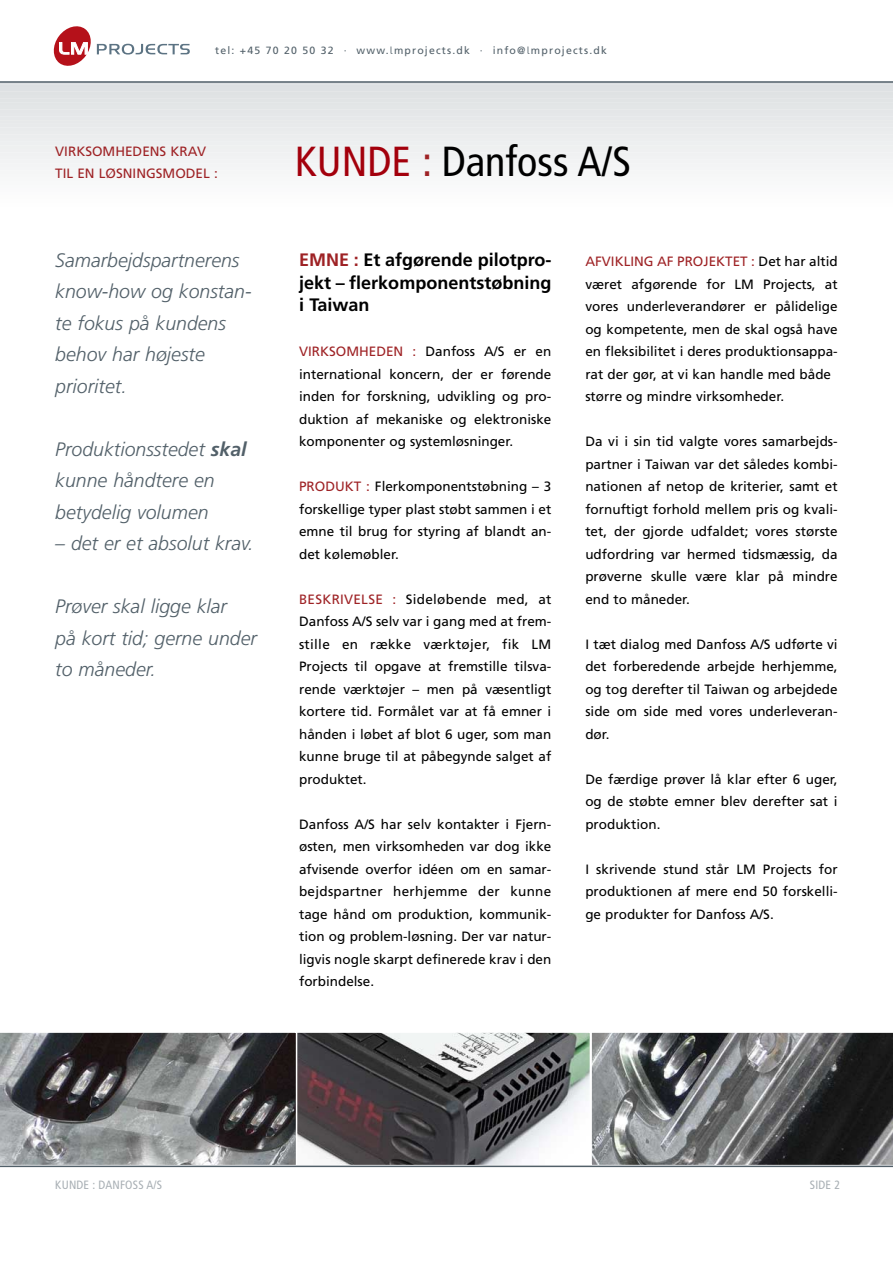
<style>
.page{position:relative;width:893px;height:1263px;background:#fff}
.page>*{position:absolute;margin:0;border:0;box-sizing:border-box;transform-origin:0 0}
.t1{font:condensed 42px "Frutiger";color:#000}
.t2{font:italic 300 19.5px/31.5px "Frutiger";color:#526069}
.t3{font:700 18px/22.5px "Frutiger";color:#000;text-align:justify}
.t4{font:13.5px/22.5px "Frutiger";color:#000;text-align:justify}
.t5{font:13.5px/22.5px "Frutiger";color:#9e2225}
.t6{font:condensed 12px "Frutiger";letter-spacing:.015em;color:#a8afb4}
.t7{font:10.5px "Frutiger";letter-spacing:.11em;color:#526069}
.s1{font-family:"DIN Regular Alternate"}
.s2{font-weight:700}
.s3{color:#a3000c}
.s4{color:#9e2225}
</style>
<div class="page">
<svg style="left:591px;top:1032px;width:301px;height:134px;background:#646667"></svg>
<img style="left:298px;top:1034px;width:290px;height:129px">
<div style="left:295px;top:1031px;width:296px;height:135px;border:2px solid #fff"></div>
<svg style="left:0;top:1031px;width:297px;height:135px;background:#6d6e70"></svg>
<div style="left:0;top:82px;width:892px;height:9px;background:#dde0e2"></div>
<div style="left:0;top:88px;width:892px;height:10px;background:#dfe2e3"></div>
<div style="left:0;top:96px;width:892px;height:9px;background:#e1e4e5"></div>
<div style="left:0;top:103px;width:892px;height:10px;background:#e3e6e7"></div>
<div style="left:0;top:110px;width:892px;height:10px;background:#e5e7e9"></div>
<div style="left:0;top:117px;width:892px;height:10px;background:#e7e9ea"></div>
<div style="left:0;top:124px;width:892px;height:10px;background:#e9ebec"></div>
<div style="left:0;top:131px;width:892px;height:10px;background:#ebedee"></div>
<div style="left:0;top:139px;width:892px;height:9px;background:#edeff0"></div>
<div style="left:0;top:146px;width:892px;height:10px;background:#eff0f1"></div>
<div style="left:0;top:153px;width:892px;height:10px;background:#f1f2f3"></div>
<div style="left:0;top:160px;width:892px;height:10px;background:#f3f4f5"></div>
<div style="left:0;top:167px;width:892px;height:10px;background:#f5f6f6"></div>
<div style="left:0;top:175px;width:892px;height:9px;background:#f7f8f8"></div>
<div style="left:0;top:182px;width:892px;height:9px;background:#f9fafa"></div>
<div style="left:0;top:189px;width:892px;height:10px;background:#fbfbfc"></div>
<hr style="left:0;top:81px;width:892px;height:2px;background:#526069">
<hr style="left:0;top:1166px;width:892px;height:1px;background:#526069">
<svg style="left:54px;top:26px;width:136px;height:40px"></svg>
<p class="t7" style="left:215px;top:46px;width:393px">tel: +45 70 20 50 32 · www.<span class="s1">l</span>mprojects.dk · info@<span class="s1">l</span>mprojects.dk</p>
<p class="t5" style="left:55px;top:141px;width:164px">VIRKSOMHEDENS KRAV<br>TIL EN LØSNINGSMODEL :</p>
<h2 class="t2" style="left:55px;top:246px;width:198px">Samarbejdspartnerens know-how og konstan&shy;te fokus på kundens behov har højeste prioritet.</h2>
<h2 class="t2" style="left:55px;top:435px;width:193px">Produktionsstedet <span class="s2">skal </span>kunne håndtere en betydelig volumen</h2>
<h2 class="t2" style="left:55px;top:529px;width:200px">– det er et absolut krav.</h2>
<h2 class="t2" style="left:55px;top:592px;width:203px">Prøver skal ligge klar<br>på kort tid; gerne under to måneder.</h2>
<h1 class="t1" style="left:295px;top:145px;width:337px"><span class="s3">KUNDE</span> <span class="s4">:</span> Danfoss A/S</h1>
<h3 class="t3" style="left:299px;top:250px;width:254px"><span class="s4">EMNE :</span> Et afgørende pilotpro&shy;jekt – flerkomponentstøbning i Taiwan</h3>
<p class="t4" style="left:299px;top:341px;width:254px"><span class="s4">VIRKSOMHEDEN :</span> Danfoss A/S er en international koncern, der er førende inden for forskning, udvikling og pro&shy;duktion af mekaniske og elektroniske komponenter og systemløsninger.</p>
<p class="t4" style="left:299px;top:476px;width:254px"><span class="s4">PRODUKT :</span> Flerkomponentstøbning – 3 forskellige typer plast støbt sammen i et emne til brug for styring af blandt an&shy;det kølemøbler.</p>
<p class="t4" style="left:299px;top:589px;width:254px"><span class="s4">BESKRIVELSE :</span> Sideløbende med, at Danfoss A/S selv var i gang med at frem&shy;stille en række værktøjer, fik LM Projects til opgave at fremstille tilsva&shy;rende værktøjer – men på væsentligt kortere tid. Formålet var at få emner i hånden i løbet af blot 6 uger, som man kunne bruge til at påbegynde salget af produktet.</p>
<p class="t4" style="left:299px;top:814px;width:254px">Danfoss A/S har selv kontakter i Fjern&shy;østen, men virksomheden var dog ikke afvisende overfor idéen om en samar&shy;bejdspartner herhjemme der kunne tage hånd om produktion, kommunik&shy;tion og problem-løsning. Der var natur&shy;ligvis nogle skarpt definerede krav i den forbindelse.</p>
<p class="t4" style="left:585px;top:251px;width:254px;text-align:left"><span class="s4">AFVIKLING AF PROJEKTET :</span> Det har altid været afgørende for LM Projects, at vores underleverandører er pålidelige og kompetente, men de skal også have en fleksibilitet i deres produktionsappa&shy;rat der gør, at vi kan handle med både større og mindre virksomheder.</p>
<p class="t4" style="left:585px;top:431px;width:254px">Da vi i sin tid valgte vores samarbejds&shy;partner i Taiwan var det således kombi&shy;nationen af netop de kriterier, samt et fornuftigt forhold mellem pris og kvali&shy;tet, der gjorde udfaldet; vores største udfordring var hermed tidsmæssig, da prøverne skulle være klar på mindre end to måneder.</p>
<p class="t4" style="left:585px;top:634px;width:254px">I tæt dialog med Danfoss A/S udførte vi det forberedende arbejde herhjemme, og tog derefter til Taiwan og arbejdede side om side med vores underleveran&shy;dør.</p>
<p class="t4" style="left:585px;top:769px;width:254px">De færdige prøver lå klar efter 6 uger, og de støbte emner blev derefter sat i produktion.</p>
<p class="t4" style="left:585px;top:859px;width:254px">I skrivende stund står LM Projects for produktionen af mere end 50 forskelli&shy;ge produkter for Danfoss A/S.</p>
<p class="t6" style="left:55px;top:1180px;width:108px">KUNDE : DANFOSS A/S</p>
<p class="t6" style="left:809px;top:1180px;width:32px">SIDE 2</p>
</div>
